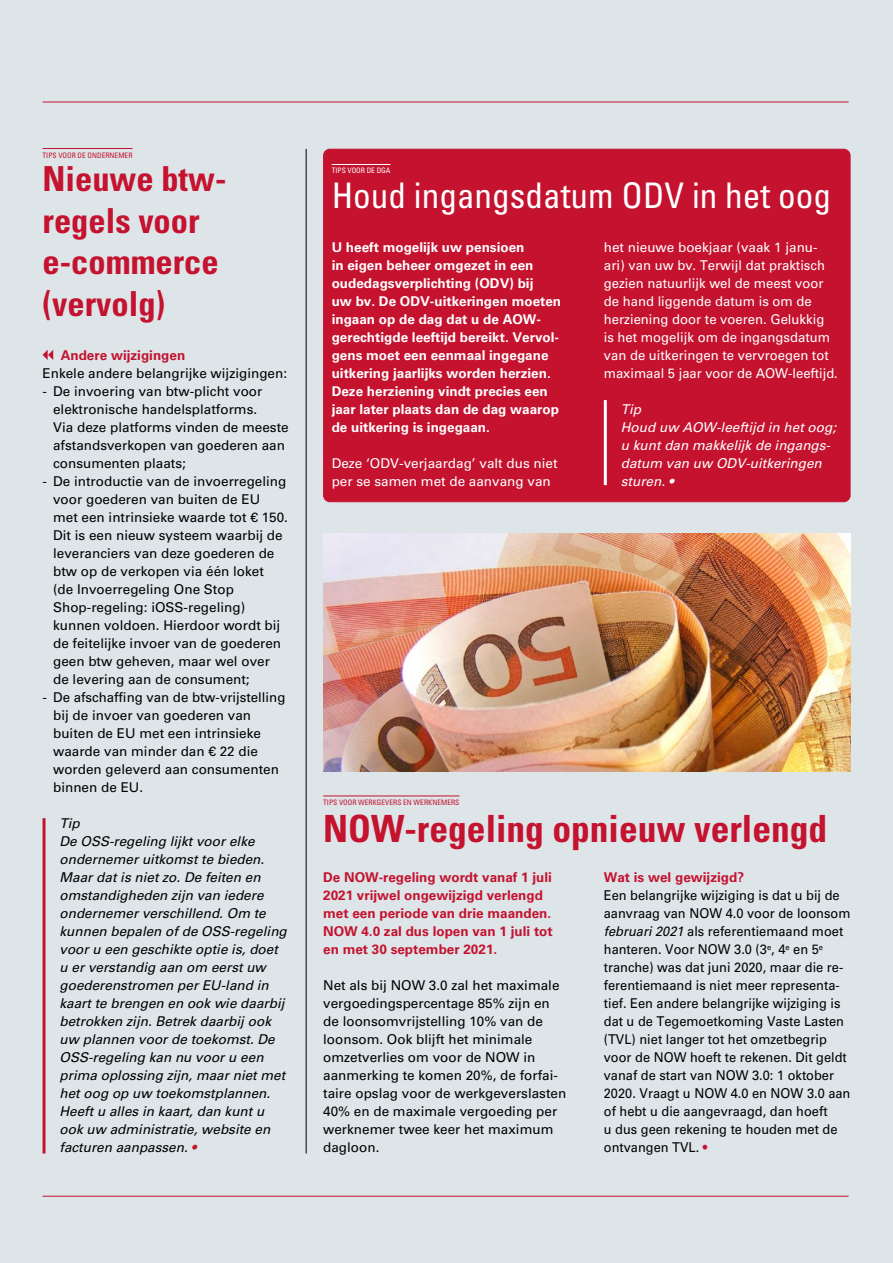
<style>
.page{position:relative;width:893px;height:1263px;background:#dde5e9}
.page>*{position:absolute;margin:0;border:0;box-sizing:border-box;transform-origin:0 0}
.t1{font:700 condensed 37.5px "Univers LT Std";color:#c4122f}
.t2{font:condensed 35.25px "Univers LT Std";color:#fff}
.t3{font:700 condensed 34.5px/41.4px "Univers LT Std";color:#c4122f}
.t4{font:13.5px/18px "Univers LT Std";color:#000}
.t5{font:italic 13.5px/18px "Univers LT Std";color:#000}
.t6{font:13.5px/18px "Univers LT Std";color:#000;scale:.95 1}
.t7{font:700 13.5px/18px "Univers LT Std";color:#fff}
.t8{font:13.5px/18px "Univers LT Std";color:#fff}
.t9{font:700 13.5px/18px "Univers LT Std";color:#c4122f}
.t10{font:italic 13.5px/18px "Univers LT Std";color:#fff}
.t11{font:condensed 7.5px "Univers LT Std";color:#c4122f}
.t12{font:condensed 7.5px "Univers LT Std";color:#fff}
.s1{color:#c4122f}
.s2{font-style:italic}
</style>
<div class="page">
<hr style="left:43px;top:1196px;width:806px;height:1px;background:#c4122f">
<hr style="left:43px;top:102px;width:806px;height:1px;background:#c4122f">
<svg style="left:43px;top:350px;width:10px;height:10px"></svg>
<hr style="left:43px;top:148px;width:90px;height:1px;background:#c4122f">
<hr style="left:306px;top:149px;width:1px;height:1004px;background:#000">
<img style="left:323px;top:534px;width:527px;height:238px">
<hr style="left:323px;top:795px;width:136px;height:1px;background:#c4122f">
<div style="left:324px;top:149px;width:526px;height:353px;background:#c4122f;border-radius:6px"></div>
<hr style="left:332px;top:164px;width:58px;height:1px;background:#fff">
<hr style="left:604px;top:400px;width:3px;height:85px;background:#fff">
<hr style="left:43px;top:818px;width:3px;height:335px;background:#c4122f">
<p class="t11" style="left:43px;top:150px;width:92px">TIPS VOOR DE ONDERNEMER</p>
<h3 class="t3" style="left:43px;top:158px;width:186px">Nieuwe btw&shy;regels voor e-commerce (vervolg)</h3>
<p class="t9" style="left:61px;top:346px;width:126px">Andere wijzigingen</p>
<p class="t4" style="left:43px;top:364px;width:246px">Enkele andere belangrijke wijzigingen:</p>
<p class="t4" style="left:53px;top:382px;width:237px;text-indent:-11px">- De invoering van btw-plicht voor elektronische handelsplatforms.<br>Via deze platforms vinden de meeste afstandsverkopen van goederen aan consumenten plaats;</p>
<p class="t4" style="left:53px;top:472px;width:236px;text-indent:-11px">- De introductie van de invoerregeling voor goederen van buiten de EU met een intrinsieke waarde tot € 150.<br>Dit is een nieuw systeem waarbij de leveranciers van deze goederen de btw op de verkopen via één loket<br>(de Invoerregeling One Stop Shop-regeling: iOSS-regeling) kunnen voldoen. Hierdoor wordt bij de feitelijke invoer van de goederen geen btw geheven, maar wel over de levering aan de consument;</p>
<p class="t4" style="left:53px;top:688px;width:234px;text-indent:-11px">- De afschaffing van de btw-vrijstelling bij de invoer van goederen van buiten de EU met een intrinsieke waarde van minder dan € 22 die worden geleverd aan consumenten binnen de EU.</p>
<p class="t5" style="left:60px;top:814px;width:229px">Tip<br>De OSS-regeling lijkt voor elke ondernemer uitkomst te bieden.<br>Maar dat is niet zo. De feiten en omstandigheden zijn van iedere ondernemer verschillend. Om te kunnen bepalen of de OSS-regeling voor u een geschikte optie is, doet u er verstandig aan om eerst uw goederenstromen per EU-land in kaart te brengen en ook wie daarbij betrokken zijn. Betrek daarbij ook uw plannen voor de toekomst. De<br>OSS-regeling kan nu voor u een prima oplossing zijn, maar niet met het oog op uw toekomstplannen.<br>Heeft u alles in kaart, dan kunt u ook uw administratie, website en facturen aanpassen. <span class="s1">•</span></p>
<p class="t12" style="left:332px;top:166px;width:60px">TIPS VOOR DE DGA</p>
<h2 class="t2" style="left:332px;top:173px;width:501px">Houd ingangsdatum ODV in het oog</h2>
<p class="t7" style="left:332px;top:238px;width:231px">U heeft mogelijk uw pensioen<br>in eigen beheer omgezet in een oudedagsverplichting (ODV) bij<br>uw bv. De ODV-uitkeringen moeten ingaan op de dag dat u de AOW&shy;gerechtigde leeftijd bereikt. Vervol&shy;gens moet een eenmaal ingegane uitkering jaarlijks worden herzien.<br>Deze herziening vindt precies een jaar later plaats dan de dag waarop de uitkering is ingegaan.</p>
<p class="t8" style="left:332px;top:454px;width:227px">Deze ‘ODV-verjaardag’ valt dus niet per se samen met de aanvang van</p>
<p class="t8" style="left:604px;top:238px;width:236px">het nieuwe boekjaar (vaak 1 janu&shy;ari) van uw bv. Terwijl dat praktisch gezien natuurlijk wel de meest voor de hand liggende datum is om de herziening door te voeren. Gelukkig<br>is het mogelijk om de ingangsdatum van de uitkeringen te vervroegen tot maximaal 5 jaar voor de AOW-leeftijd.</p>
<p class="t10" style="left:621px;top:400px;width:217px">Tip<br>Houd uw AOW-leeftijd in het oog; u kunt dan makkelijk de ingangs&shy;datum van uw ODV-uitkeringen sturen. •</p>
<p class="t11" style="left:323px;top:797px;width:138px">TIPS VOOR WERKGEVERS EN WERKNEMERS</p>
<h1 class="t1" style="left:323px;top:806px;width:506px">NOW-regeling opnieuw verlengd</h1>
<p class="t9" style="left:323px;top:868px;width:231px">De NOW-regeling wordt vanaf 1 juli<br>2021 vrijwel ongewijzigd verlengd met een periode van drie maanden.<br>NOW 4.0 zal dus lopen van 1 juli tot en met 30 september 2021.</p>
<p class="t4" style="left:323px;top:976px;width:245px">Net als bij NOW 3.0 zal het maximale vergoedingspercentage 85% zijn en de loonsomvrijstelling 10% van de loonsom. Ook blijft het minimale omzetverlies om voor de NOW in aanmerking te komen 20%, de forfai&shy;taire opslag voor de werkgeverslasten<br>40% en de maximale vergoeding per werknemer twee keer het maximum dagloon.</p>
<p class="t9" style="left:604px;top:868px;width:142px">Wat is wel gewijzigd?</p>
<p class="t6" style="left:604px;top:886px;width:261px">Een belangrijke wijziging is dat u bij de aanvraag van NOW 4.0 voor de loonsom <span class="s2">februari 2021</span> als referentiemaand moet hanteren. Voor NOW 3.0 (3<sup>e</sup>, 4<sup>e</sup> en 5<sup>e </sup>tranche) was dat juni 2020, maar die re&shy;ferentiemaand is niet meer representa&shy;tief. Een andere belangrijke wijziging is dat u de Tegemoetkoming Vaste Lasten (TVL) niet langer tot het omzetbegrip voor de NOW hoeft te rekenen. Dit geldt vanaf de start van NOW 3.0: 1 oktober 2020. Vraagt u NOW 4.0 en NOW 3.0 aan of hebt u die aangevraagd, dan hoeft<br>u dus geen rekening te houden met de ontvangen TVL. <span class="s1">•</span></p>
</div>
